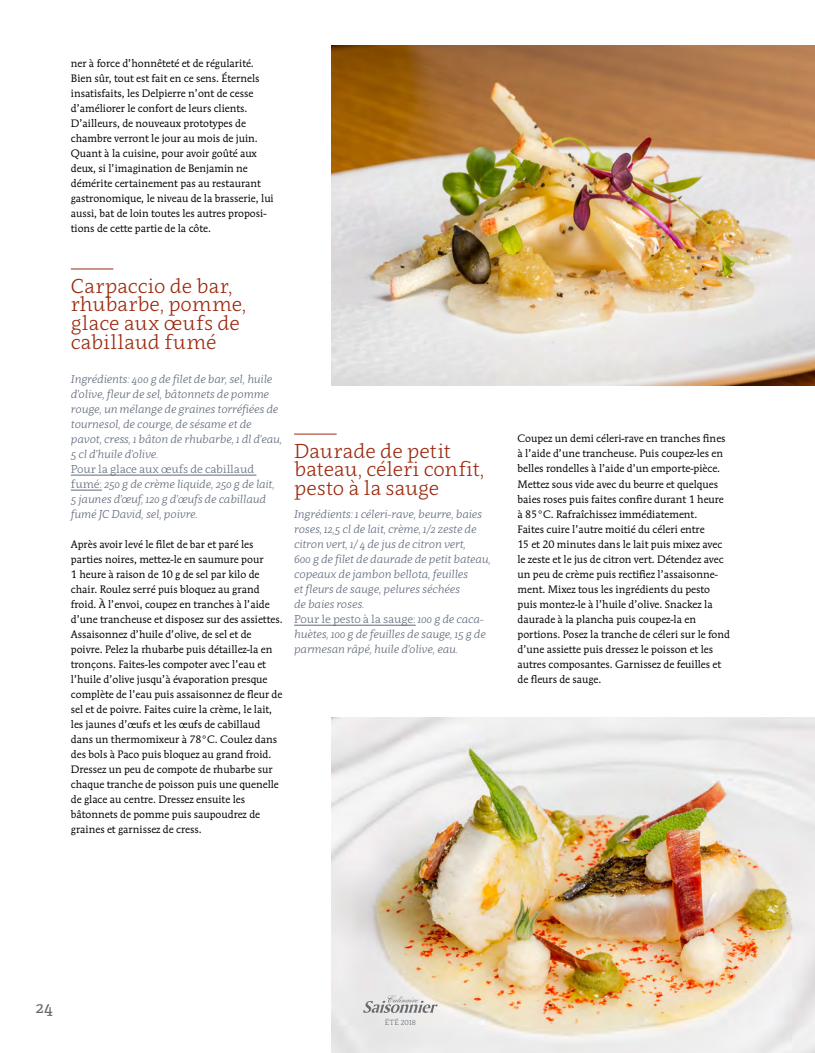
<style>
.page{position:relative;width:815px;height:1053px;background:#fff}
.page>*{position:absolute;margin:0;border:0;box-sizing:border-box;transform-origin:0 0}
.t1{font:300 20px/18.8px "Clavo";letter-spacing:-.005em;color:#9b2a0f}
.t2{font:17.5px "Clavo";color:#69696c}
.t3{font:11.25px/15px "Mendoza";color:#000}
.t4{font:italic 300 11.25px/15px "Clavo";letter-spacing:-.01em;color:#5f697b}
.t5{font:300 7.5px "Clavo";color:#69696c}
.s1{font-style:normal}
</style>
<div class="page">
<hr style="left:71px;top:268px;width:42px;height:1px;background:#9b2a0f">
<hr style="left:71px;top:475px;width:185px;height:1px;background:#5f697b">
<hr style="left:71px;top:490px;width:31px;height:1px;background:#5f697b">
<hr style="left:294px;top:433px;width:43px;height:1px;background:#9b2a0f">
<hr style="left:294px;top:625px;width:122px;height:1px;background:#5f697b">
<img style="left:331px;top:45px;width:484px;height:341px">
<img style="left:331px;top:717px;width:484px;height:335px">
<svg style="left:363px;top:994px;width:75px;height:18px"></svg>
<p class="t3" style="left:71px;top:56px;width:204px">ner à force d’honnêteté et de régularité.<br>Bien sûr, tout est fait en ce sens. Éternels insatisfaits, les Delpierre n’ont de cesse d’améliorer le confort de leurs clients.<br>D’ailleurs, de nouveaux prototypes de chambre verront le jour au mois de juin.<br>Quant à la cuisine, pour avoir goûté aux deux, si l’imagination de Benjamin ne démérite certainement pas au restaurant gastronomique, le niveau de la brasserie, lui aussi, bat de loin toutes les autres proposi&shy;tions de cette partie de la côte.</p>
<h1 class="t1" style="left:71px;top:275px;width:177px">Carpaccio de bar, rhubarbe, pomme, glace aux œufs de cabillaud fumé</h1>
<p class="t4" style="left:71px;top:371px;width:213px">Ingrédients: 400 g de filet de bar, sel, huile d’olive, fleur de sel, bâtonnets de pomme rouge, un mélange de graines torréfiées de tournesol, de courge, de sésame et de pavot, cress, 1 bâton de rhubarbe, 1 dl d’eau, 5 cl d’huile d’olive.</p>
<p class="t4" style="left:71px;top:460px;width:206px"><span class="s1">Pour la glace aux œufs de cabillaud fumé:</span> 250 g de crème liquide, 250 g de lait, 5 jaunes d’œuf, 120 g d’œufs de cabillaud fumé JC David, sel, poivre.</p>
<p class="t3" style="left:71px;top:536px;width:213px">Après avoir levé le filet de bar et paré les parties noires, mettez-le en saumure pour<br>1 heure à raison de 10 g de sel par kilo de chair. Roulez serré puis bloquez au grand froid. À l’envoi, coupez en tranches à l’aide d’une trancheuse et disposez sur des assiettes.<br>Assaisonnez d’huile d’olive, de sel et de poivre. Pelez la rhubarbe puis détaillez-la en tronçons. Faites-les compoter avec l’eau et l’huile d’olive jusqu’à évaporation presque complète de l’eau puis assaisonnez de fleur de sel et de poivre. Faites cuire la crème, le lait, les jaunes d’œufs et les œufs de cabillaud dans un thermomixeur à 78°C. Coulez dans des bols à Paco puis bloquez au grand froid.<br>Dressez un peu de compote de rhubarbe sur chaque tranche de poisson puis une quenelle de glace au centre. Dressez ensuite les bâtonnets de pomme puis saupoudrez de graines et garnissez de cress.</p>
<h1 class="t1" style="left:294px;top:440px;width:192px">Daurade de petit bateau, céleri confit, pesto à la sauge</h1>
<p class="t4" style="left:294px;top:506px;width:198px">Ingrédients: 1 céleri-rave, beurre, baies roses, 12,5 cl de lait, crème, 1/2 zeste de citron vert, 1/ 4 de jus de citron vert,<br>600 g de filet de daurade de petit bateau, copeaux de jambon bellota, feuilles<br>et fleurs de sauge, pelures séchées<br>de baies roses.<br><span class="s1">Pour le pesto à la sauge:</span> 100 g de caca&shy;huètes, 100 g de feuilles de sauge, 15 g de parmesan râpé, huile d’olive, eau.</p>
<p class="t3" style="left:518px;top:431px;width:214px">Coupez un demi céleri-rave en tranches fines à l’aide d’une trancheuse. Puis coupez-les en belles rondelles à l’aide d’un emporte-pièce.<br>Mettez sous vide avec du beurre et quelques baies roses puis faites confire durant 1 heure à 85°C. Rafraîchissez immédiatement.<br>Faites cuire l’autre moitié du céleri entre<br>15 et 20 minutes dans le lait puis mixez avec le zeste et le jus de citron vert. Détendez avec un peu de crème puis rectifiez l’assaisonne&shy;ment. Mixez tous les ingrédients du pesto puis montez-le à l’huile d’olive. Snackez la daurade à la plancha puis coupez-la en portions. Posez la tranche de céleri sur le fond d’une assiette puis dressez le poisson et les autres composantes. Garnissez de feuilles et de fleurs de sauge.</p>
<h2 class="t2" style="left:35px;top:994px;width:19px">24</h2>
<p class="t5" style="left:385px;top:1016px;width:32px">ÉTÉ 2018</p>
</div>
